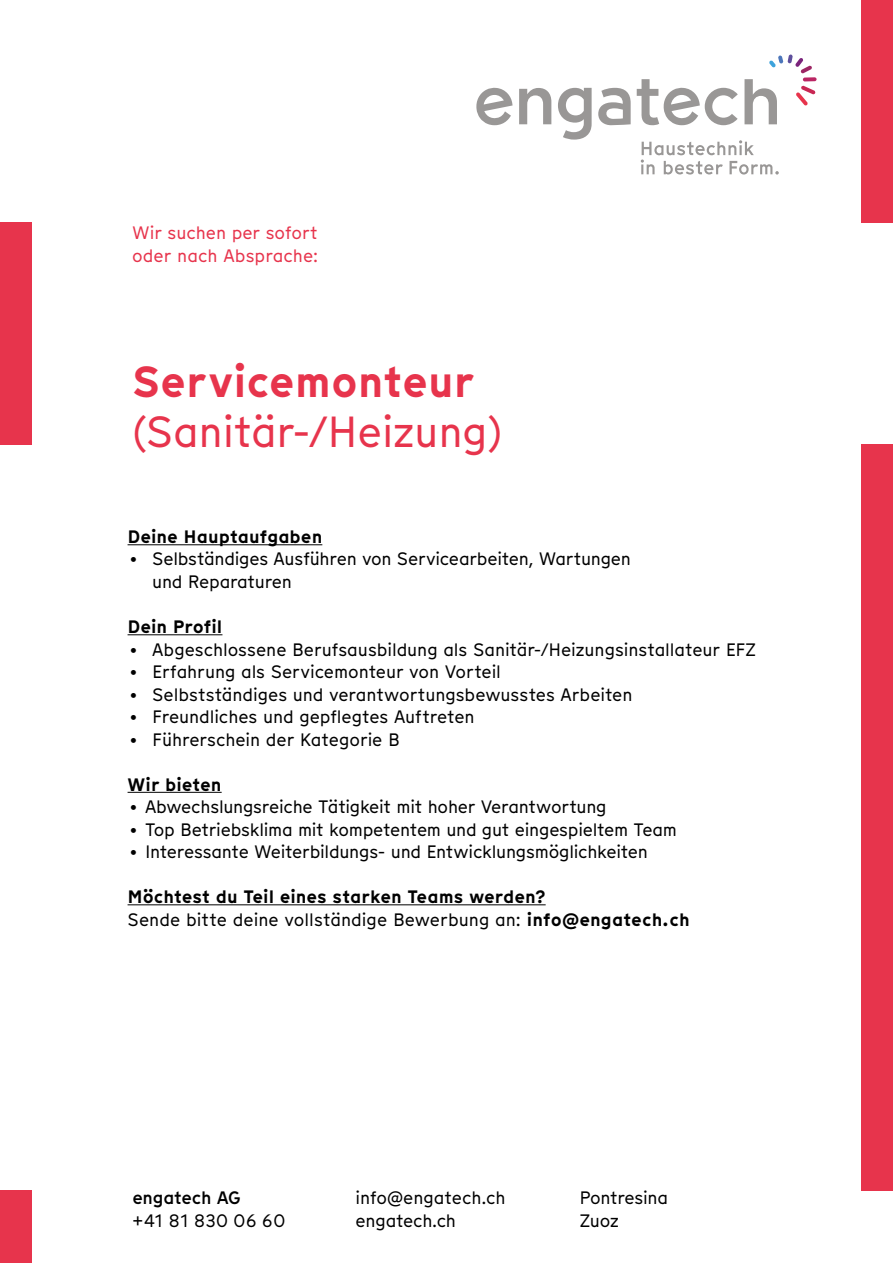
<style>
.page{position:relative;width:893px;height:1263px;background:#fff}
.page>*{position:absolute;margin:0;border:0;box-sizing:border-box;transform-origin:0 0}
.t1{font:43.5px "Munken Sans";letter-spacing:-.01em;color:#e7344c}
.t2{font:700 43.5px "Munken Sans";color:#e7344c}
.t3{font:18px/22.5px "Munken Sans";letter-spacing:-.015em;color:#000}
.t4{font:700 18px/22.5px "Munken Sans";color:#000}
.t5{font:18px/22.5px "Munken Sans";letter-spacing:-.005em;color:#e7344c}
.t6{font:18px "Munken Sans";letter-spacing:.025em;color:#000}
.t7{font:500 18px "Munken Sans";letter-spacing:-.015em;color:#000}
.s1{font-weight:400}
</style>
<div class="page">
<hr style="left:128px;top:544px;width:194px;height:1px;background:#000">
<hr style="left:128px;top:634px;width:94px;height:1px;background:#000">
<hr style="left:128px;top:792px;width:94px;height:1px;background:#000">
<hr style="left:128px;top:904px;width:418px;height:1px;background:#000">
<div style="left:861px;top:0;width:32px;height:222px;background:#e7344c"></div>
<div style="left:0;top:222px;width:32px;height:222px;background:#e7344c"></div>
<div style="left:861px;top:444px;width:32px;height:747px;background:#e7344c"></div>
<div style="left:0;top:1191px;width:32px;height:72px;background:#e7344c"></div>
<svg style="left:641px;top:140px;width:138px;height:35px"></svg>
<svg style="left:803px;top:77px;width:14px;height:4px"></svg>
<svg style="left:796px;top:86px;width:19px;height:19px"></svg>
<svg style="left:769px;top:54px;width:43px;height:19px"></svg>
<svg style="left:598px;top:88px;width:33px;height:37px"></svg>
<svg style="left:476px;top:88px;width:37px;height:37px"></svg>
<svg style="left:744px;top:79px;width:33px;height:45px"></svg>
<svg style="left:519px;top:88px;width:32px;height:36px"></svg>
<svg style="left:558px;top:88px;width:34px;height:52px"></svg>
<svg style="left:637px;top:79px;width:101px;height:46px"></svg>
<p class="t5" style="left:132px;top:221px;width:188px">Wir suchen per sofort oder nach Absprache:</p>
<h1 class="t2" style="left:132px;top:350px;width:344px">Servicemonteur</h1>
<h1 class="t1" style="left:132px;top:401px;width:372px">(Sanitär-/Heizung)</h1>
<p class="t4" style="left:128px;top:524px;width:196px">Deine Hauptaufgaben</p>
<p class="t3" style="left:152px;top:547px;width:480px;text-indent:-25px">• Selbständiges Ausführen von Servicearbeiten, Wartungen und Reparaturen</p>
<p class="t4" style="left:128px;top:614px;width:96px">Dein Profil</p>
<p class="t3" style="left:128px;top:637px;width:630px">• Abgeschlossene Berufsausbildung als Sanitär-/Heizungsinstallateur EFZ</p>
<p class="t3" style="left:128px;top:660px;width:375px">• Erfahrung als Servicemonteur von Vorteil</p>
<p class="t3" style="left:128px;top:682px;width:506px">• Selbstständiges und verantwortungsbewusstes Arbeiten</p>
<p class="t3" style="left:128px;top:705px;width:349px">• Freundliches und gepflegtes Auftreten</p>
<p class="t3" style="left:128px;top:727px;width:274px">• Führerschein der Kategorie B</p>
<p class="t4" style="left:128px;top:772px;width:96px">Wir bieten</p>
<p class="t3" style="left:128px;top:795px;width:481px">• Abwechslungsreiche Tätigkeit mit hoher Verantwortung</p>
<p class="t3" style="left:128px;top:817px;width:551px">• Top Betriebsklima mit kompetentem und gut eingespieltem Team</p>
<p class="t3" style="left:128px;top:840px;width:522px">• Interessante Weiterbildungs- und Entwicklungsmöglichkeiten</p>
<p class="t4" style="left:128px;top:884px;width:564px">Möchtest du Teil eines starken Teams werden?<br><span class="s1">Sende bitte deine vollständige Bewerbung an:</span> info@engatech.ch</p>
<p class="t7" style="left:132px;top:1185px;width:110px">engatech AG</p>
<p class="t6" style="left:132px;top:1208px;width:155px">+41 81 830 06 60</p>
<p class="t3" style="left:356px;top:1186px;width:151px">info@engatech.ch engatech.ch</p>
<p class="t3" style="left:579px;top:1186px;width:90px">Pontresina<br>Zuoz</p>
</div>
